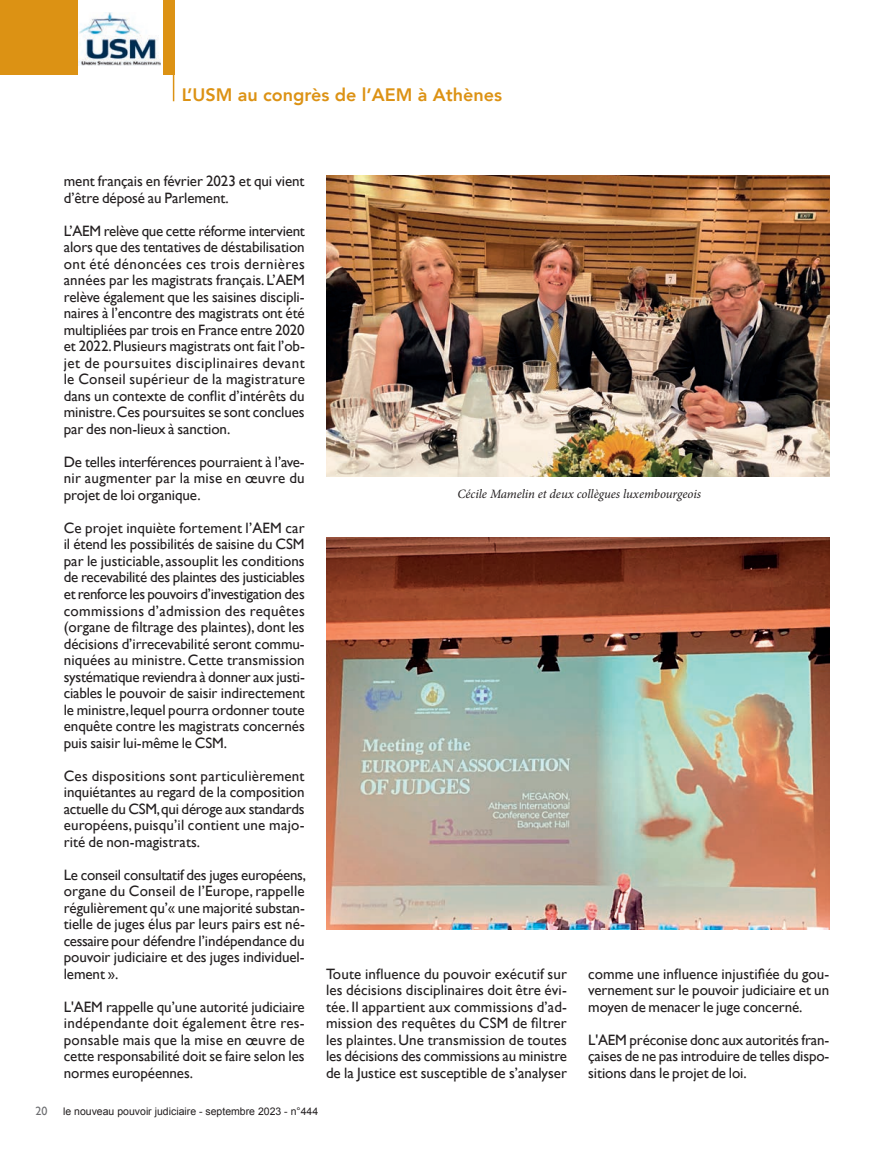
<style>
.page{position:relative;width:893px;height:1149px;background:#fff}
.page>*{position:absolute;margin:0;border:0;box-sizing:border-box;transform-origin:0 0}
.t1{font:800 18px "Avenir";color:#dc9214}
.t2{font:15px/16.5px "Gill Sans";letter-spacing:-.005em;color:#231f20;text-align:justify}
.t3{font:italic 12.75px "Minion Pro";letter-spacing:-.005em;color:#231f20}
.t4{font:12px "Gill Sans";color:#6c6d70}
.t5{font:10.5px "Arial";color:#231f20}
</style>
<div class="page">
<div style="left:0;top:0;width:174px;height:74px;background:#dc9214"></div>
<hr style="left:173px;top:69px;width:1px;height:32px;background:#dc9214">
<svg style="left:78px;top:0;width:84px;height:74px;background:#d3dbe1"></svg>
<img style="left:326px;top:176px;width:503px;height:300px">
<img style="left:326px;top:537px;width:503px;height:391px">
<p class="t1" style="left:182px;top:81px;width:322px">L’USM au congrès de l’AEM à Athènes</p>
<p class="t2" style="left:64px;top:173px;width:242px">ment français en février 2023 et qui vient d’être déposé au Parlement.</p>
<p class="t2" style="left:64px;top:222px;width:243px">L’AEM relève que cette réforme intervient alors que des tentatives de déstabilisation ont été dénoncées ces trois dernières années par les magistrats français. L’AEM relève également que les saisines discipli&shy;naires à l’encontre des magistrats ont été multipliées par trois en France entre 2020 et 2022. Plusieurs magistrats ont fait l’ob&shy;jet de poursuites disciplinaires devant le Conseil supérieur de la magistrature dans un contexte de conflit d’intérêts du ministre. Ces poursuites se sont conclues par des non-lieux à sanction.</p>
<p class="t2" style="left:64px;top:453px;width:243px">De telles interférences pourraient à l’ave&shy;nir augmenter par la mise en œuvre du projet de loi organique.</p>
<p class="t2" style="left:64px;top:519px;width:243px">Ce projet inquiète fortement l’AEM car il étend les possibilités de saisine du CSM par le justiciable, assouplit les conditions de recevabilité des plaintes des justiciables et renforce les pouvoirs d’investigation des commissions d’admission des requêtes (organe de filtrage des plaintes), dont les décisions d’irrecevabilité seront commu&shy;niquées au ministre. Cette transmission systématique reviendra à donner aux justi&shy;ciables le pouvoir de saisir indirectement le ministre, lequel pourra ordonner toute enquête contre les magistrats concernés puis saisir lui-même le CSM.</p>
<p class="t2" style="left:64px;top:767px;width:242px">Ces dispositions sont particulièrement inquiétantes au regard de la composition actuelle du CSM, qui déroge aux standards européens, puisqu’il contient une majo&shy;rité de non-magistrats.</p>
<p class="t2" style="left:64px;top:866px;width:244px">Le conseil consultatif des juges européens, organe du Conseil de l’Europe, rappelle régulièrement qu’« une majorité substan&shy;tielle de juges élus par leurs pairs est né&shy;cessaire pour défendre l’indépendance du pouvoir judiciaire et des juges individuel&shy;lement ».</p>
<p class="t2" style="left:64px;top:998px;width:243px">L'AEM rappelle qu’une autorité judiciaire indépendante doit également être res&shy;ponsable mais que la mise en œuvre de cette responsabilité doit se faire selon les normes européennes.</p>
<p class="t3" style="left:457px;top:485px;width:245px">Cécile Mamelin et deux collègues luxembourgeois</p>
<p class="t2" style="left:326px;top:965px;width:243px">Toute influence du pouvoir exécutif sur les décisions disciplinaires doit être évi&shy;tée. Il appartient aux commissions d’ad&shy;mission des requêtes du CSM de filtrer les plaintes. Une transmission de toutes les décisions des commissions au ministre de la Justice est susceptible de s’analyser</p>
<p class="t2" style="left:588px;top:965px;width:242px">comme une influence injustifiée du gou&shy;vernement sur le pouvoir judiciaire et un moyen de menacer le juge concerné.</p>
<p class="t2" style="left:588px;top:1031px;width:243px">L'AEM préconise donc aux autorités fran&shy;çaises de ne pas introduire de telles dispo&shy;sitions dans le projet de loi.</p>
<p class="t4" style="left:36px;top:1103px;width:13px">20</p>
<p class="t5" style="left:63px;top:1103px;width:257px">le nouveau pouvoir judiciaire - septembre 2023 - n°444</p>
</div>
